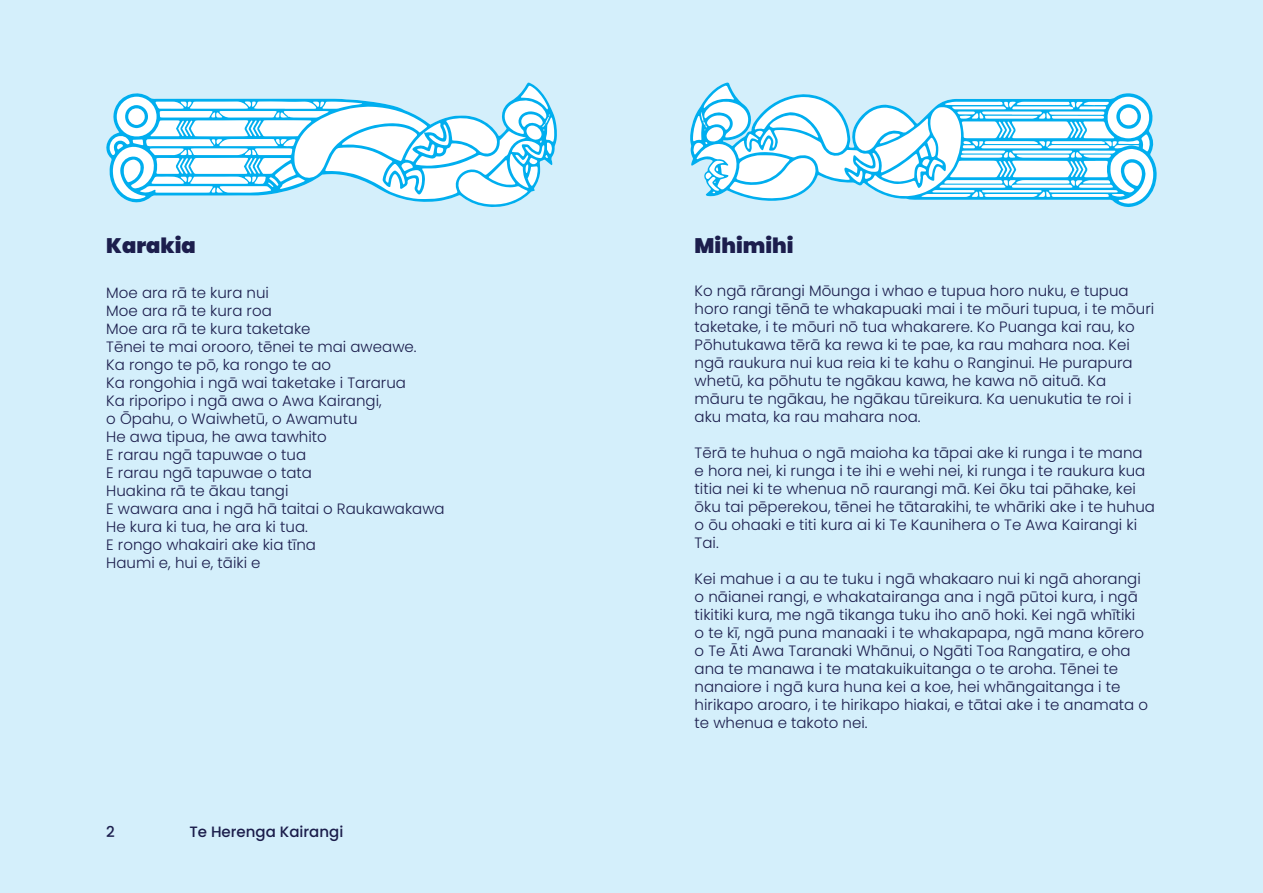
<style>
.page{position:relative;width:1263px;height:893px;background:#d4effb}
.page>*{position:absolute;margin:0;border:0;box-sizing:border-box;transform-origin:0 0}
.t1{font:900 21px "Poppins";color:#1c1e4d}
.Body{font:300 15px/18px "Poppins";color:#1c1e4d}
.t2{font:500 15px "Poppins";color:#1b1d4b}
.t3{font:500 15px "Poppins";color:#1c1e4d}
</style>
<div class="page">
<svg style="left:106px;top:82px;width:451px;height:125px"></svg>
<svg style="left:125px;top:105px;width:23px;height:23px"></svg>
<svg style="left:690px;top:82px;width:467px;height:125px"></svg>
<h3 class="t1" style="left:106px;top:234px;width:91px">Karakia</h3>
<p class="Body" style="left:106px;top:284px;width:164px">Moe ara rā te kura nui</p>
<p class="Body" style="left:106px;top:302px;width:167px">Moe ara rā te kura roa</p>
<p class="Body" style="left:106px;top:320px;width:206px">Moe ara rā te kura taketake</p>
<p class="Body" style="left:106px;top:338px;width:312px">Tēnei te mai orooro, tēnei te mai aweawe.</p>
<p class="Body" style="left:106px;top:356px;width:226px">Ka rongo te pō, ka rongo te ao</p>
<p class="Body" style="left:106px;top:374px;width:301px">Ka rongohia i ngā wai taketake i Tararua</p>
<p class="Body" style="left:106px;top:392px;width:277px">Ka riporipo i ngā awa o Awa Kairangi, o Ōpahu, o Waiwhetū, o Awamutu</p>
<p class="Body" style="left:106px;top:428px;width:222px">He awa tipua, he awa tawhito</p>
<p class="Body" style="left:106px;top:446px;width:201px">E rarau ngā tapuwae o tua</p>
<p class="Body" style="left:106px;top:464px;width:207px">E rarau ngā tapuwae o tata</p>
<p class="Body" style="left:106px;top:482px;width:184px">Huakina rā te ākau tangi</p>
<p class="Body" style="left:106px;top:500px;width:340px">E wawara ana i ngā hā taitai o Raukawakawa</p>
<p class="Body" style="left:106px;top:518px;width:203px">He kura ki tua, he ara ki tua.</p>
<p class="Body" style="left:106px;top:536px;width:211px">E rongo whakairi ake kia tīna</p>
<p class="Body" style="left:106px;top:554px;width:156px">Haumi e, hui e, tāiki e</p>
<p class="t3" style="left:106px;top:823px;width:10px">2</p>
<p class="t2" style="left:189px;top:823px;width:155px">Te Herenga Kairangi</p>
<p class="t1" style="left:695px;top:234px;width:100px">Mihimihi</p>
<p class="Body" style="left:695px;top:282px;width:461px">Ko ngā rārangi Mōunga i whao e tupua horo nuku, e tupua horo rangi tēnā te whakapuaki mai i te mōuri tupua, i te mōuri taketake, i te mōuri nō tua whakarere. Ko Puanga kai rau, ko Pōhutukawa tērā ka rewa ki te pae, ka rau mahara noa. Kei ngā raukura nui kua reia ki te kahu o Ranginui. He purapura whetū, ka pōhutu te ngākau kawa, he kawa nō aituā. Ka māuru te ngākau, he ngākau tūreikura. Ka uenukutia te roi i aku mata, ka rau mahara noa.</p>
<p class="Body" style="left:695px;top:444px;width:462px">Tērā te huhua o ngā maioha ka tāpai ake ki runga i te mana e hora nei, ki runga i te ihi e wehi nei, ki runga i te raukura kua titia nei ki te whenua nō raurangi mā. Kei ōku tai pāhake, kei ōku tai pēperekou, tēnei he tātarakihi, te whāriki ake i te huhua o ōu ohaaki e titi kura ai ki Te Kaunihera o Te Awa Kairangi ki Tai.</p>
<p class="Body" style="left:695px;top:570px;width:455px">Kei mahue i a au te tuku i ngā whakaaro nui ki ngā ahorangi o nāianei rangi, e whakatairanga ana i ngā pūtoi kura, i ngā tikitiki kura, me ngā tikanga tuku iho anō hoki. Kei ngā whītiki o te kī, ngā puna manaaki i te whakapapa, ngā mana kōrero o Te Āti Awa Taranaki Whānui, o Ngāti Toa Rangatira, e oha ana te manawa i te matakuikuitanga o te aroha. Tēnei te nanaiore i ngā kura huna kei a koe, hei whāngaitanga i te hirikapo aroaro, i te hirikapo hiakai, e tātai ake i te anamata o te whenua e takoto nei.</p>
</div>
